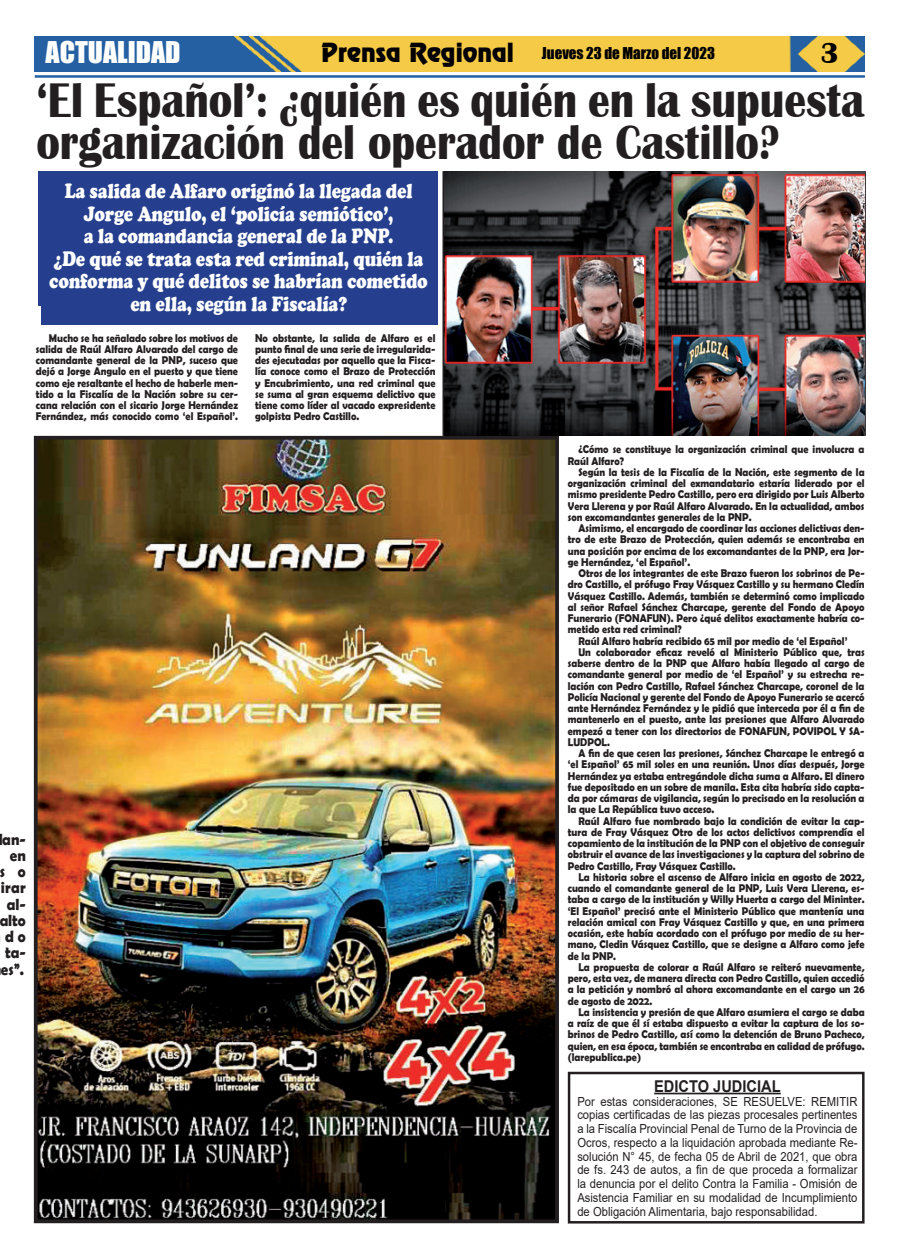
<style>
.page{position:relative;width:900px;height:1258px;background:#fff}
.page>*{position:absolute;margin:0;border:0;box-sizing:border-box;transform-origin:0 0}
.t1{font:700 50px/42.5px "Britannic";color:#231f20;scale:.87 1}
.t2{font:700 30px "Britannic";color:#020000}
.t3{font:27.5px "Impact";color:#fff}
.t4{font:900 21.25px/22.5px "Cooper";color:#fff;text-align:center;scale:.81 1}
.t5{font:700 16.25px/16.2px "Berlin Sans FB Demi";color:#231f20;text-align:right;scale:.92 1}
.t6{font:700 16.25px "Arial";color:#231f20;scale:.9 1}
.t7{font:15px "Impact";color:#000}
.t8{font:12.5px/13.8px "Arial";color:#231f20;text-align:justify;scale:.9 1}
.t9{font:700 11.25px/11.2px "Berlin Sans FB Demi";color:#231f20;text-align:justify;scale:.9 1}
.s1{font-family:"Renfrew Normal";font-size:23.75px;color:#020000}
</style>
<div class="page">
<hr style="left:35px;top:75px;width:830px;height:3px;background:#2361a2">
<img style="left:35px;top:36px;width:830px;height:36px">
<img style="left:39px;top:441px;width:515px;height:777px">
<div style="left:34px;top:436px;width:525px;height:787px;border:4px solid #231f20"></div>
<div style="left:38px;top:171px;width:400px;height:134px;background:#253f8e"></div>
<div style="left:42px;top:184px;width:396px;height:140px;background:#253f8e"></div>
<img style="left:445px;top:171px;width:420px;height:265px">
<div style="left:568px;top:1072px;width:297px;height:151px;border:3px solid #231f20"></div>
<hr style="left:654px;top:1093px;width:127px;height:1px;background:#231f20">
<h3 class="t5" style="left:-2px;top:832px;width:32px">lan&shy;en<br>s o irar al&shy;alto d o ta&shy;es”.</h3>
<h3 class="t3" style="left:46px;top:38px;width:136px">ACTUALIDAD</h3>
<h3 class="t7" style="left:321px;top:45px;width:395px"><span class="s1">Prensa Regional</span> Jueves 23 de Marzo del 2023</h3>
<h2 class="t2" style="left:820px;top:38px;width:20px">3</h2>
<h1 class="t1" style="left:36px;top:79px;width:953px">‘El Español’: ¿quién es quién en la supuesta organización del operador de Castillo?</h1>
<h3 class="t4" style="left:49px;top:182px;width:469px">La salida de Alfaro originó la llegada del Jorge Angulo, el ‘policía semiótico’,<br>a la comandancia general de la PNP.<br>¿De qué se trata esta red criminal, quién la conforma y qué delitos se habrían cometido en ella, según la Fiscalía?</h3>
<p class="t9" style="left:36px;top:333px;width:226px;text-indent:13px">Mucho se ha señalado sobre los motivos de salida de Raúl Alfaro Alvarado del cargo de comandante general de la PNP, suceso que dejó a Jorge Angulo en el puesto y que tiene como eje resaltante el hecho de haberle men&shy;tido a la Fiscalía de la Nación sobre su cer&shy;cana relación con el sicario Jorge Hernández Fernández, más conocido como ‘el Español’.</p>
<p class="t9" style="left:255px;top:333px;width:202px">No obstante, la salida de Alfaro es el punto final de una serie de irregularida&shy;des ejecutadas por aquello que la Fisca&shy;lía conoce como el Brazo de Protección y Encubrimiento, una red criminal que se suma al gran esquema delictivo que tiene como líder al vacado expresidente golpista Pedro Castillo.</p>
<p class="t9" style="left:568px;top:444px;width:331px;text-indent:11px">¿Cómo se constituye la organización criminal que involucra a<br>Raúl Alfaro?</p>
<p class="t9" style="left:568px;top:467px;width:331px;text-indent:11px">Según la tesis de la Fiscalía de la Nación, este segmento de la organización criminal del exmandatario estaría liderado por el mismo presidente Pedro Castillo, pero era dirigido por Luis Alberto Vera Llerena y por Raúl Alfaro Alvarado. En la actualidad, ambos son excomandantes generales de la PNP.</p>
<p class="t9" style="left:568px;top:523px;width:331px;text-indent:11px">Asimismo, el encargado de coordinar las acciones delictivas den&shy;tro de este Brazo de Protección, quien además se encontraba en una posición por encima de los excomandantes de la PNP, era Jor&shy;ge Hernández, ‘el Español’.</p>
<p class="t9" style="left:578px;top:568px;width:319px">Otros de los integrantes de este Brazo fueron los sobrinos de Pe-</p>
<p class="t9" style="left:568px;top:579px;width:331px">dro Castillo, el prófugo Fray Vásquez Castillo y su hermano Cledín</p>
<p class="t9" style="left:568px;top:591px;width:331px">Vásquez Castillo. Además, también se determinó como implicado</p>
<p class="t9" style="left:568px;top:602px;width:331px">al señor Rafael Sánchez Charcape, gerente del Fondo de Apoyo</p>
<p class="t9" style="left:568px;top:613px;width:331px">Funerario (FONAFUN). Pero ¿qué delitos exactamente habría co-</p>
<p class="t9" style="left:568px;top:624px;width:128px">metido esta red criminal?</p>
<p class="t9" style="left:578px;top:636px;width:300px">Raúl Alfaro habría recibido 65 mil por medio de ‘el Español’</p>
<p class="t9" style="left:578px;top:646px;width:319px">Un colaborador eficaz reveló al Ministerio Público que, tras</p>
<p class="t9" style="left:568px;top:658px;width:331px">saberse dentro de la PNP que Alfaro había llegado al cargo de</p>
<p class="t9" style="left:568px;top:669px;width:331px">comandante general por medio de ‘el Español’ y su estrecha re-</p>
<p class="t9" style="left:568px;top:681px;width:331px">lación con Pedro Castillo, Rafael Sánchez Charcape, coronel de la</p>
<p class="t9" style="left:568px;top:692px;width:331px">Policía Nacional y gerente del Fondo de Apoyo Funerario se acercó</p>
<p class="t9" style="left:568px;top:702px;width:331px">ante Hernández Fernández y le pidió que interceda por él a fin de</p>
<p class="t9" style="left:568px;top:714px;width:331px">mantenerlo en el puesto, ante las presiones que Alfaro Alvarado</p>
<p class="t9" style="left:568px;top:726px;width:331px">empezó a tener con los directorios de FONAFUN, POVIPOL Y SA-</p>
<p class="t9" style="left:568px;top:737px;width:48px">LUDPOL.</p>
<p class="t9" style="left:578px;top:747px;width:319px">A fin de que cesen las presiones, Sánchez Charcape le entregó a</p>
<p class="t9" style="left:568px;top:759px;width:331px">‘el Español’ 65 mil soles en una reunión. Unos días después, Jorge</p>
<p class="t9" style="left:568px;top:771px;width:331px">Hernández ya estaba entregándole dicha suma a Alfaro. El dinero</p>
<p class="t9" style="left:568px;top:782px;width:331px">fue depositado en un sobre de manila. Esta cita habría sido capta-</p>
<p class="t9" style="left:568px;top:793px;width:331px">da por cámaras de vigilancia, según lo precisado en la resolución a</p>
<p class="t9" style="left:568px;top:804px;width:164px">la que La República tuvo acceso.</p>
<p class="t9" style="left:578px;top:816px;width:319px">Raúl Alfaro fue nombrado bajo la condición de evitar la cap-</p>
<p class="t9" style="left:568px;top:827px;width:331px">tura de Fray Vásquez Otro de los actos delictivos comprendía el</p>
<p class="t9" style="left:568px;top:838px;width:331px">copamiento de la institución de la PNP con el objetivo de conseguir</p>
<p class="t9" style="left:568px;top:849px;width:331px">obstruir el avance de las investigaciones y la captura del sobrino de</p>
<p class="t9" style="left:568px;top:861px;width:188px">Pedro Castillo, Fray Vásquez Castillo.</p>
<p class="t9" style="left:578px;top:872px;width:319px">La historia sobre el ascenso de Alfaro inicia en agosto de 2022,</p>
<p class="t9" style="left:568px;top:883px;width:331px">cuando el comandante general de la PNP, Luis Vera Llerena, es-</p>
<p class="t9" style="left:568px;top:894px;width:331px">taba a cargo de la institución y Willy Huerta a cargo del Mininter.</p>
<p class="t9" style="left:568px;top:906px;width:331px">‘El Español’ precisó ante el Ministerio Público que mantenía una</p>
<p class="t9" style="left:568px;top:917px;width:331px">relación amical con Fray Vásquez Castillo y que, en una primera</p>
<p class="t9" style="left:568px;top:928px;width:331px">ocasión, este había acordado con el prófugo por medio de su her-</p>
<p class="t9" style="left:568px;top:939px;width:331px">mano, Cledin Vásquez Castillo, que se designe a Alfaro como jefe</p>
<p class="t9" style="left:568px;top:951px;width:55px">de la PNP.</p>
<p class="t9" style="left:578px;top:962px;width:319px">La propuesta de colorar a Raúl Alfaro se reiteró nuevamente,</p>
<p class="t9" style="left:568px;top:973px;width:331px">pero, esta vez, de manera directa con Pedro Castillo, quien accedió</p>
<p class="t9" style="left:568px;top:984px;width:331px">a la petición y nombró al ahora excomandante en el cargo un 26</p>
<p class="t9" style="left:568px;top:996px;width:95px">de agosto de 2022.</p>
<p class="t9" style="left:578px;top:1007px;width:320px">La insistencia y presión de que Alfaro asumiera el cargo se daba</p>
<p class="t9" style="left:568px;top:1018px;width:331px">a raíz de que él sí estaba dispuesto a evitar la captura de los so-</p>
<p class="t9" style="left:568px;top:1029px;width:331px">brinos de Pedro Castillo, así como la detención de Bruno Pacheco,</p>
<p class="t9" style="left:568px;top:1041px;width:331px">quien, en esa época, también se encontraba en calidad de prófugo.</p>
<p class="t9" style="left:568px;top:1052px;width:83px">(larepublica.pe)</p>
<h3 class="t6" style="left:654px;top:1080px;width:142px">EDICTO JUDICIAL</h3>
<p class="t8" style="left:577px;top:1095px;width:313px">Por estas consideraciones, SE RESUELVE: REMITIR copias certificadas de las piezas procesales pertinentes a la Fiscalía Provincial Penal de Turno de la Provincia de Ocros, respecto a la liquidación aprobada mediante Re&shy;solución N° 45, de fecha 05 de Abril de 2021, que obra de fs. 243 de autos, a fin de que proceda a formalizar la denuncia por el delito Contra la Familia - Omisión de Asistencia Familiar en su modalidad de Incumplimiento de Obligación Alimentaria, bajo responsabilidad.</p>
</div>
